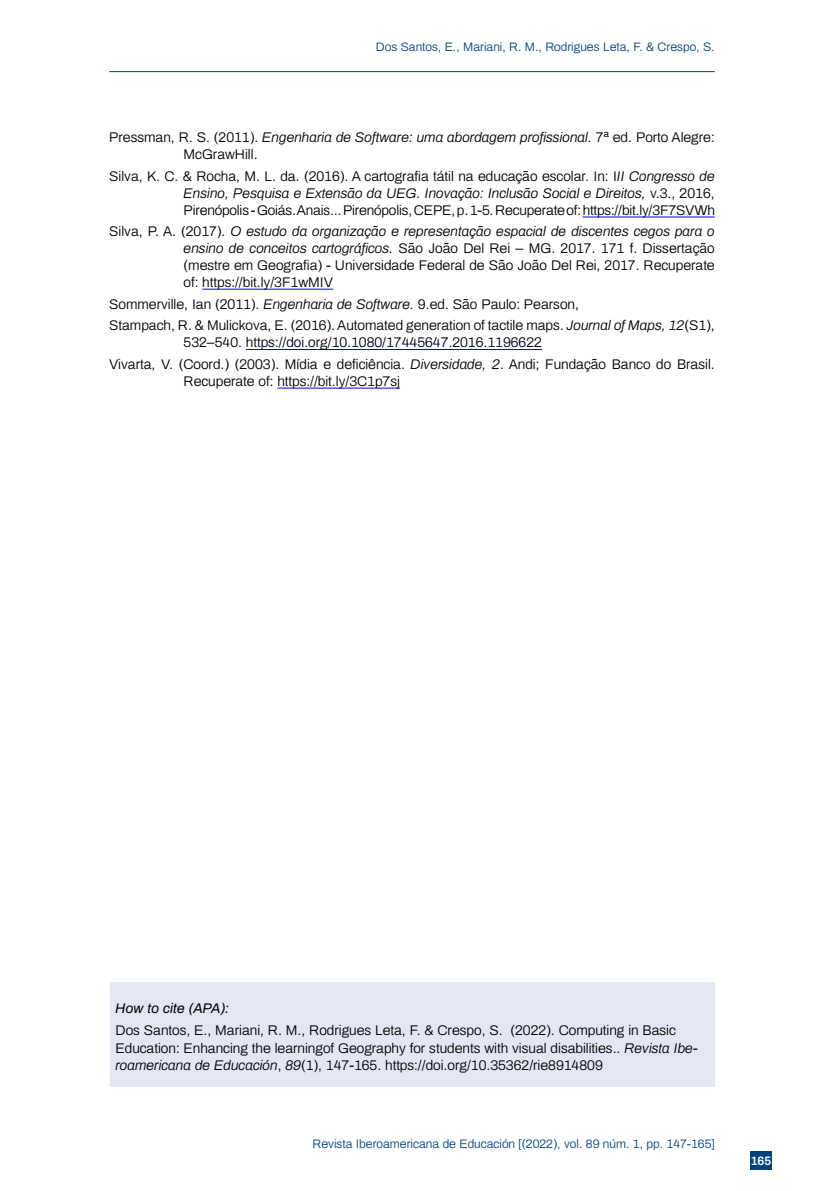
<style>
.page{position:relative;width:819px;height:1191px;background:#fff}
.page>*{position:absolute;margin:0;border:0;box-sizing:border-box;transform-origin:0 0}
.t1{font:300 14px/16.8px "Archivo";color:#000}
.t2{font:italic 14px "Archivo";color:#000}
.t3{font:300 12.25px "Archivo";color:#004380}
.t4{font:600 12.25px "Archivo";color:#fff}
.s1{font-style:italic}
</style>
<div class="page">
<hr style="left:109px;top:71px;width:605px;height:1px;background:#004380">
<hr style="left:582px;top:217px;width:132px;height:1px;background:#00f">
<hr style="left:202px;top:289px;width:131px;height:1px;background:#00f">
<hr style="left:246px;top:349px;width:296px;height:1px;background:#00f">
<hr style="left:277px;top:388px;width:123px;height:1px;background:#00f">
<div style="left:750px;top:1151px;width:21px;height:19px;background:#004380"></div>
<div style="left:110px;top:982px;width:604px;height:104px;background:#e4e7f3"></div>
<p class="t3" style="left:376px;top:38px;width:340px">Dos Santos, E., Mariani, R. M., Rodrigues Leta, F. &amp; Crespo, S.</p>
<p class="t1" style="left:184px;top:128px;width:532px;text-indent:-74px">Pressman, R. S. (2011). <span class="s1">Engenharia de Software: uma abordagem profissional.</span> 7ª ed. Porto Alegre:<br>McGrawHill.</p>
<p class="t1" style="left:184px;top:167px;width:533px;text-align:justify;text-indent:-74px">Silva, K. C. &amp; Rocha, M. L. da. (2016). A cartografia tátil na educação escolar. In: I<span class="s1">II Congresso de Ensino, Pesquisa e Extensão da UEG. Inovação: Inclusão Social e Direitos,</span> v.3., 2016, Pirenópolis - Goiás. Anais... Pirenópolis, CEPE, p. 1-5. Recuperate of: https://bit.ly/3F7SVWh</p>
<p class="t1" style="left:184px;top:222px;width:532px;text-align:justify;text-indent:-74px">Silva, P. A. (2017). <span class="s1">O estudo da organização e representação espacial de discentes cegos para o ensino de conceitos cartográficos.</span> São João Del Rei – MG. 2017. 171 f. Dissertação (mestre em Geografia) - Universidade Federal de São João Del Rei, 2017. Recuperate of: https://bit.ly/3F1wMIV</p>
<p class="t1" style="left:109px;top:292px;width:607px;line-height:21.7px">Sommerville, Ian (2011). <span class="s1">Engenharia de Software.</span> 9.ed. São Paulo: Pearson,<br>Stampach, R. &amp; Mulickova, E. (2016). Automated generation of tactile maps. <span class="s1">Journal of Maps, 12</span>(S1),</p>
<p class="t1" style="left:109px;top:330px;width:607px;line-height:21.7px;text-indent:74px">532–540. https://doi.org/10.1080/17445647.2016.1196622<br>Vivarta, V. (Coord.) (2003). Mídia e deficiência. <span class="s1">Diversidade, 2</span>. Andi; Fundação Banco do Brasil.</p>
<p class="t1" style="left:184px;top:371px;width:218px">Recuperate of: https://bit.ly/3C1p7sj</p>
<p class="t2" style="left:116px;top:997px;width:115px">How to cite (APA):</p>
<p class="t1" style="left:115px;top:1020px;width:583px;line-height:17.5px">Dos Santos, E., Mariani, R. M., Rodrigues Leta, F. &amp; Crespo, S. (2022). Computing in Basic<br>Education: Enhancing the learningof Geography for students with visual disabilities.. <span class="s1">Revista Ibe&shy;roamericana de Educación</span>, <span class="s1">89</span>(1), 147-165. https://doi.org/10.35362/rie8914809</p>
<p class="t3" style="left:312px;top:1135px;width:403px">Revista Iberoamericana de Educación [(2022), vol. 89 núm. 1, pp. 147-165]</p>
<p class="t4" style="left:750px;top:1152px;width:22px">165</p>
</div>
